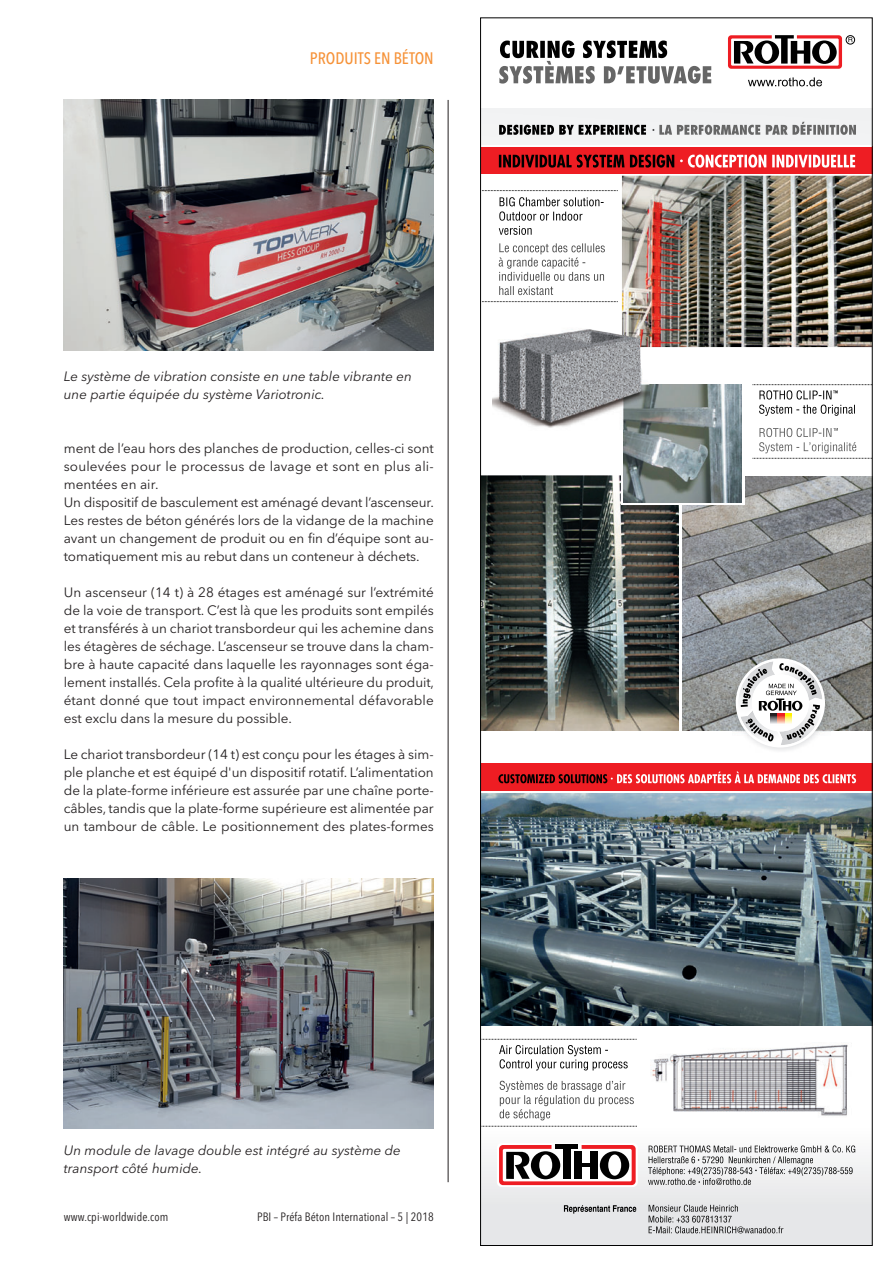
<style>
.page{position:relative;width:893px;height:1263px;background:#fff}
.page>*{position:absolute;margin:0;border:0;box-sizing:border-box;transform-origin:0 0}
.t1{font:500 16.5px "Avenir Next Condensed";color:#f69238}
.t2{font:13.5px/18px "Avenir Next";letter-spacing:-.005em;color:#231f20;text-align:justify}
.t3{font:italic 13.5px/18px "Avenir Next";color:#231f20}
.t4{font:12px "Avenir Next Condensed";letter-spacing:.01em;color:#231f20}
</style>
<div class="page">
<img style="left:483px;top:476px;width:387px;height:255px">
<div style="left:481px;top:1126px;width:391px;height:119px;background:linear-gradient(to bottom,#fcfcfc,#e0e2e4)"></div>
<svg style="left:497px;top:1143px;width:141px;height:44px"></svg>
<img style="left:622px;top:175px;width:248px;height:172px">
<img style="left:483px;top:793px;width:387px;height:233px">
<div style="left:481px;top:109px;width:391px;height:36px;background:#f2f3f4"></div>
<svg style="left:499px;top:1145px;width:137px;height:40px"></svg>
<svg style="left:499px;top:125px;width:147px;height:10px"></svg>
<svg style="left:499px;top:243px;width:106px;height:52px"></svg>
<svg style="left:483px;top:190px;width:135px;height:1px"></svg>
<svg style="left:483px;top:301px;width:135px;height:1px"></svg>
<svg style="left:753px;top:384px;width:117px;height:32px"></svg>
<svg style="left:753px;top:428px;width:117px;height:31px"></svg>
<svg style="left:648px;top:1145px;width:207px;height:40px"></svg>
<svg style="left:728px;top:35px;width:114px;height:34px"></svg>
<div style="left:481px;top:764px;width:391px;height:27px;background:#ee1d23"></div>
<div style="left:846px;top:35px;width:9px;height:9px;border:1px solid #000;border-radius:50%"></div>
<svg style="left:848px;top:37px;width:4px;height:5px"></svg>
<svg style="left:748px;top:77px;width:74px;height:9px"></svg>
<div style="left:481px;top:147px;width:391px;height:27px;background:#ee1d23"></div>
<svg style="left:499px;top:155px;width:175px;height:13px"></svg>
<svg style="left:680px;top:154px;width:175px;height:14px"></svg>
<svg style="left:652px;top:122px;width:204px;height:13px"></svg>
<svg style="left:498px;top:771px;width:358px;height:12px"></svg>
<svg style="left:621px;top:476px;width:123px;height:29px"></svg>
<img style="left:623px;top:384px;width:119px;height:118px">
<hr style="left:680px;top:503px;width:2px;height:229px;background:#fff">
<svg style="left:499px;top:197px;width:105px;height:38px"></svg>
<img style="left:493px;top:316px;width:157px;height:114px">
<svg style="left:500px;top:1081px;width:134px;height:39px"></svg>
<svg style="left:483px;top:1039px;width:154px;height:31px"></svg>
<svg style="left:483px;top:1126px;width:155px;height:1px"></svg>
<img style="left:733px;top:655px;width:97px;height:96px">
<div style="left:736px;top:658px;width:89px;height:89px;background:#fff;border-radius:50%"></div>
<svg style="left:499px;top:40px;width:212px;height:44px"></svg>
<svg style="left:738px;top:661px;width:85px;height:84px"></svg>
<img style="left:651px;top:1044px;width:197px;height:72px">
<svg style="left:649px;top:1205px;width:134px;height:28px;background:#c2c2c4"></svg>
<svg style="left:564px;top:1205px;width:72px;height:8px"></svg>
<img style="left:64px;top:100px;width:370px;height:251px">
<img style="left:64px;top:878px;width:370px;height:250px">
<hr style="left:448px;top:100px;width:1px;height:1082px;background:#231f20">
<p class="t1" style="left:310px;top:51px;width:125px">PRODUITS EN BÉTON</p>
<p class="t3" style="left:64px;top:368px;width:350px">Le système de vibration consiste en une table vibrante en une partie équipée du système Variotronic.</p>
<p class="t2" style="left:64px;top:440px;width:372px;text-align:left">ment de l’eau hors des planches de production, celles-ci sont soulevées pour le processus de lavage et sont en plus ali&shy;mentées en air.<br>Un dispositif de basculement est aménagé devant l’ascenseur.<br>Les restes de béton générés lors de la vidange de la machine avant un changement de produit ou en fin d’équipe sont au&shy;tomatiquement mis au rebut dans un conteneur à déchets.</p>
<p class="t2" style="left:64px;top:584px;width:372px">Un ascenseur (14 t) à 28 étages est aménagé sur l’extrémité de la voie de transport. C’est là que les produits sont empilés et transférés à un chariot transbordeur qui les achemine dans les étagères de séchage. L’ascenseur se trouve dans la cham&shy;bre à haute capacité dans laquelle les rayonnages sont éga&shy;lement installés. Cela profite à la qualité ultérieure du produit, étant donné que tout impact environnemental défavorable est exclu dans la mesure du possible.</p>
<p class="t2" style="left:64px;top:746px;width:371px">Le chariot transbordeur (14 t) est conçu pour les étages à sim&shy;ple planche et est équipé d'un dispositif rotatif. L’alimentation de la plate-forme inférieure est assurée par une chaîne porte&shy;câbles, tandis que la plate-forme supérieure est alimentée par un tambour de câble. Le positionnement des plates-formes</p>
<p class="t3" style="left:64px;top:1142px;width:339px">Un module de lavage double est intégré au système de transport côté humide.</p>
<p class="t4" style="left:64px;top:1211px;width:106px">www.cpi-worldwide.com</p>
<p class="t4" style="left:257px;top:1211px;width:178px">PBI – Préfa Béton International – 5 | 2018</p>
</div>
